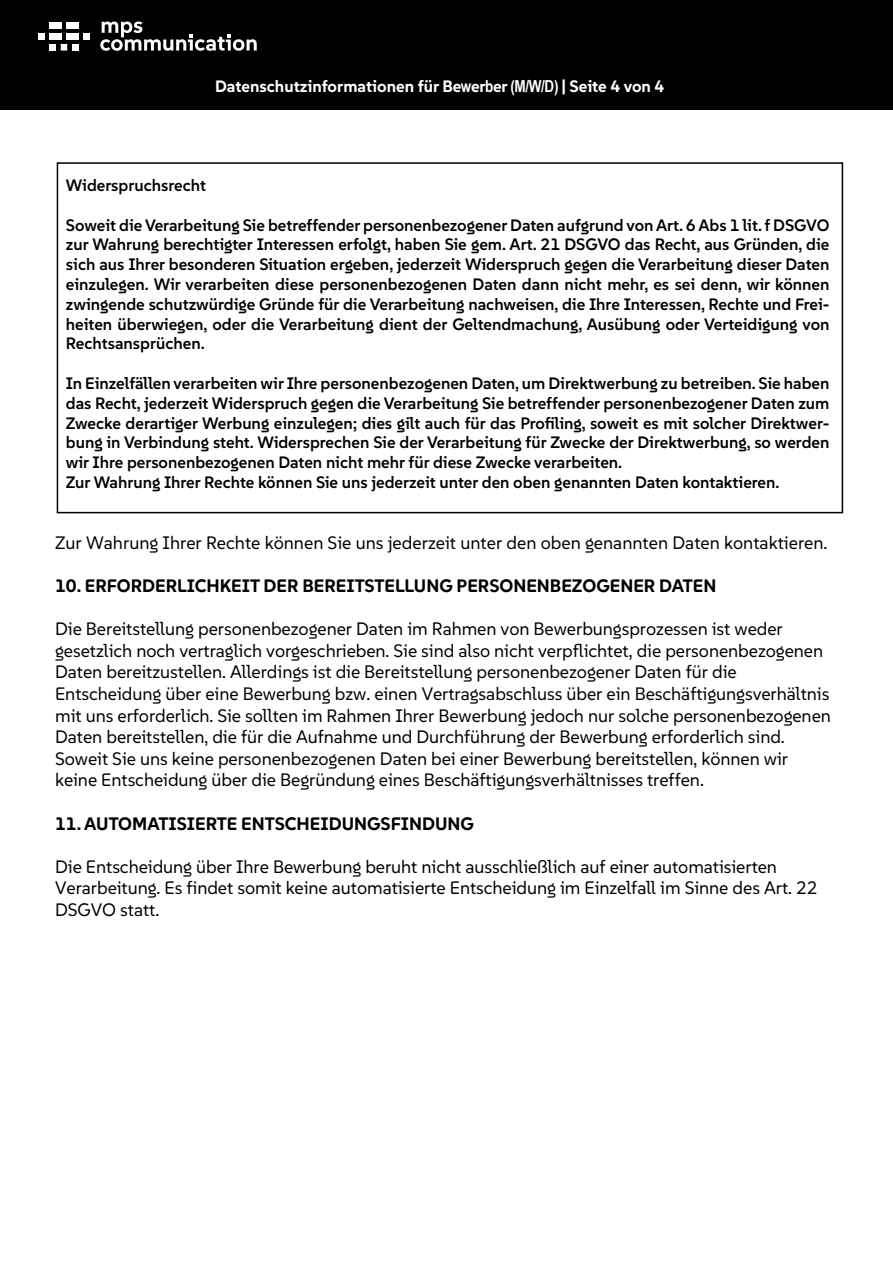
<style>
.page{position:relative;width:893px;height:1263px;background:#fff}
.page>*{position:absolute;margin:0;border:0;box-sizing:border-box;transform-origin:0 0}
.t1{font:18px/21.6px "SUSE";letter-spacing:-.005em;color:#000}
.t2{font:700 18px "SUSE";color:#000}
.t3{font:600 16.5px/19.8px "SUSE";color:#000;text-align:justify}
.t4{font:700 16.5px "SUSE";color:#fff}
.s1{font-family:"Arial Narrow"}
</style>
<div class="page">
<div style="left:57px;top:162px;width:786px;height:351px;border:2px solid #000"></div>
<div style="left:0;top:0;width:893px;height:109px;background:#000"></div>
<div style="left:50px;top:22px;width:12px;height:6px;background:#fff"></div>
<div style="left:66px;top:22px;width:12px;height:6px;background:#fff"></div>
<div style="left:50px;top:33px;width:12px;height:6px;background:#fff"></div>
<div style="left:66px;top:33px;width:12px;height:6px;background:#fff"></div>
<div style="left:72px;top:44px;width:6px;height:7px;background:#fff"></div>
<svg style="left:83px;top:33px;width:6px;height:6px"></svg>
<div style="left:38px;top:33px;width:7px;height:6px;background:#fff"></div>
<div style="left:50px;top:44px;width:6px;height:7px;background:#fff"></div>
<svg style="left:61px;top:44px;width:6px;height:7px"></svg>
<svg style="left:100px;top:22px;width:157px;height:29px"></svg>
<p class="t4" style="left:215px;top:76px;width:451px">Datenschutzinformationen für Be<span class="s1">w</span>er<span class="s1">b</span>er <span class="s1">(M/W/D)</span> | Seite 4 von 4</p>
<p class="t3" style="left:66px;top:175px;width:142px">Widerspruchsrecht</p>
<p class="t3" style="left:66px;top:214px;width:765px">Soweit die Verarbeitung Sie betreffender personenbezogener Daten aufgrund von Art. 6 Abs 1 lit. f DSGVO zur Wahrung berechtigter Interessen erfolgt, haben Sie gem. Art. 21 DSGVO das Recht, aus Gründen, die sich aus Ihrer besonderen Situation ergeben, jederzeit Widerspruch gegen die Verarbeitung dieser Daten einzulegen. Wir verarbeiten diese personenbezogenen Daten dann nicht mehr, es sei denn, wir können zwingende schutzwürdige Gründe für die Verarbeitung nachweisen, die Ihre Interessen, Rechte und Frei&shy;heiten überwiegen, oder die Verarbeitung dient der Geltendmachung, Ausübung oder Verteidigung von Rechtsansprüchen.</p>
<p class="t3" style="left:66px;top:373px;width:765px;text-align:left">In Einzelfällen verarbeiten wir Ihre personenbezogenen Daten, um Direktwerbung zu betreiben. Sie haben das Recht, jederzeit Widerspruch gegen die Verarbeitung Sie betreffender personenbezogener Daten zum Zwecke derartiger Werbung einzulegen; dies gilt auch für das Profiling, soweit es mit solcher Direktwer&shy;bung in Verbindung steht. Widersprechen Sie der Verarbeitung für Zwecke der Direktwerbung, so werden wir Ihre personenbezogenen Daten nicht mehr für diese Zwecke verarbeiten.<br>Zur Wahrung Ihrer Rechte können Sie uns jederzeit unter den oben genannten Daten kontaktieren.</p>
<p class="t1" style="left:55px;top:531px;width:774px">Zur Wahrung Ihrer Rechte können Sie uns jederzeit unter den oben genannten Daten kontaktieren.</p>
<p class="t2" style="left:55px;top:574px;width:663px">10. ERFORDERLICHKEIT DER BEREITSTELLUNG PERSONENBEZOGENER DATEN</p>
<p class="t1" style="left:55px;top:618px;width:777px">Die Bereitstellung personenbezogener Daten im Rahmen von Bewerbungsprozessen ist weder gesetzlich noch vertraglich vorgeschrieben. Sie sind also nicht verpflichtet, die personenbezogenen Daten bereitzustellen. Allerdings ist die Bereitstellung personenbezogener Daten für die Entscheidung über eine Bewerbung bzw. einen Vertragsabschluss über ein Beschäftigungsverhältnis mit uns erforderlich. Sie sollten im Rahmen Ihrer Bewerbung jedoch nur solche personenbezogenen Daten bereitstellen, die für die Aufnahme und Durchführung der Bewerbung erforderlich sind.<br>Soweit Sie uns keine personenbezogenen Daten bei einer Bewerbung bereitstellen, können wir keine Entscheidung über die Begründung eines Beschäftigungsverhältnisses treffen.</p>
<p class="t2" style="left:55px;top:812px;width:420px">11. AUTOMATISIERTE ENTSCHEIDUNGSFINDUNG</p>
<p class="t1" style="left:55px;top:855px;width:764px">Die Entscheidung über Ihre Bewerbung beruht nicht ausschließlich auf einer automatisierten<br>Verarbeitung. Es findet somit keine automatisierte Entscheidung im Einzelfall im Sinne des Art. 22<br>DSGVO statt.</p>
</div>
